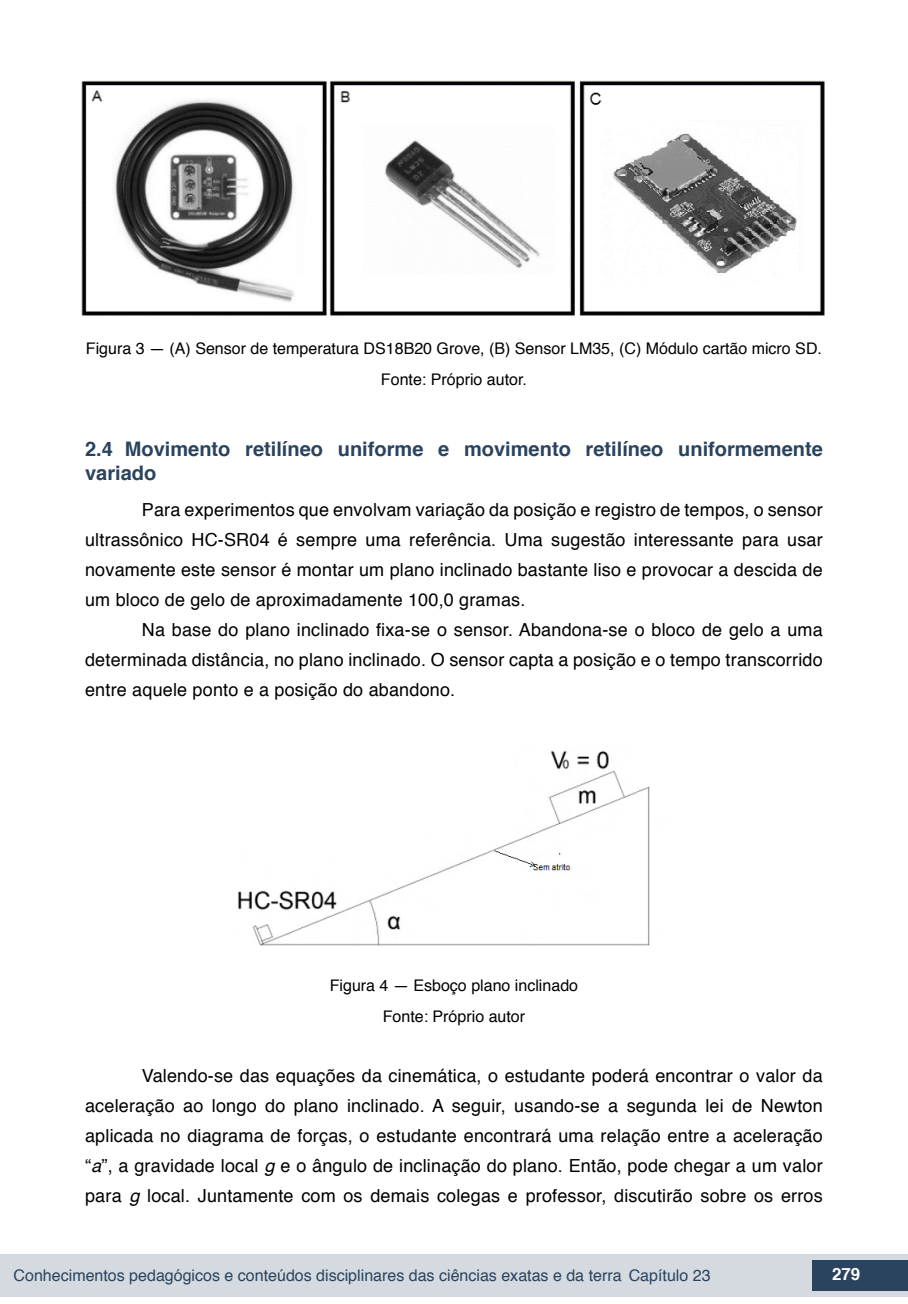
<style>
.page{position:relative;width:908px;height:1304px;background:#fff}
.page>*{position:absolute;margin:0;border:0;box-sizing:border-box;transform-origin:0 0}
.t1{font:700 20px/24px "Helvetica";color:#2a435e}
.t2{font:18px/30px "Helvetica";letter-spacing:.01em;color:#000;text-align:justify}
.t3{font:700 16.8px "Helvetica";color:#fff}
.t4{font:16px/30.6px "Helvetica";color:#000;text-align:center}
.t5{font:16px "Helvetica";color:#2a435e}
.s1{font-style:italic}
</style>
<div class="page">
<div style="left:0;top:1254px;width:906px;height:43px;background:#d4dadf"></div>
<div style="left:812px;top:1261px;width:95px;height:30px;background:#2a435e"></div>
<img style="left:81px;top:80px;width:744px;height:236px">
<img style="left:238px;top:750px;width:412px;height:196px">
<p class="t4" style="left:86px;top:334px;width:737px">Figura 3 — (A) Sensor de temperatura DS18B20 Grove, (B) Sensor LM35, (C) Módulo cartão micro SD.<br>Fonte: Próprio autor.</p>
<p class="t1" style="left:85px;top:437px;width:738px">2.4 Movimento retilíneo uniforme e movimento retilíneo uniformemente variado</p>
<p class="t2" style="left:85px;top:495px;width:738px;text-indent:57px">Para experimentos que envolvam variação da posição e registro de tempos, o sensor ultrassônico HC-SR04 é sempre uma referência. Uma sugestão interessante para usar novamente este sensor é montar um plano inclinado bastante liso e provocar a descida de um bloco de gelo de aproximadamente 100,0 gramas.</p>
<p class="t2" style="left:85px;top:615px;width:738px;text-indent:57px">Na base do plano inclinado fixa-se o sensor. Abandona-se o bloco de gelo a uma determinada distância, no plano inclinado. O sensor capta a posição e o tempo transcorrido entre aquele ponto e a posição do abandono.</p>
<p class="t4" style="left:329px;top:971px;width:250px">Figura 4 — Esboço plano inclinado<br>Fonte: Próprio autor</p>
<p class="t2" style="left:85px;top:1061px;width:738px;text-indent:57px">Valendo-se das equações da cinemática, o estudante poderá encontrar o valor da aceleração ao longo do plano inclinado. A seguir, usando-se a segunda lei de Newton aplicada no diagrama de forças, o estudante encontrará uma relação entre a aceleração “<span class="s1">a</span>”, a gravidade local <span class="s1">g</span> e o ângulo de inclinação do plano. Então, pode chegar a um valor para <span class="s1">g</span> local. Juntamente com os demais colegas e professor, discutirão sobre os erros</p>
<p class="t5" style="left:14px;top:1263px;width:698px">Conhecimentos pedagógicos e conteúdos disciplinares das ciências exatas e da terra Capítulo 23</p>
<p class="t3" style="left:831px;top:1261px;width:30px">279</p>
</div>
